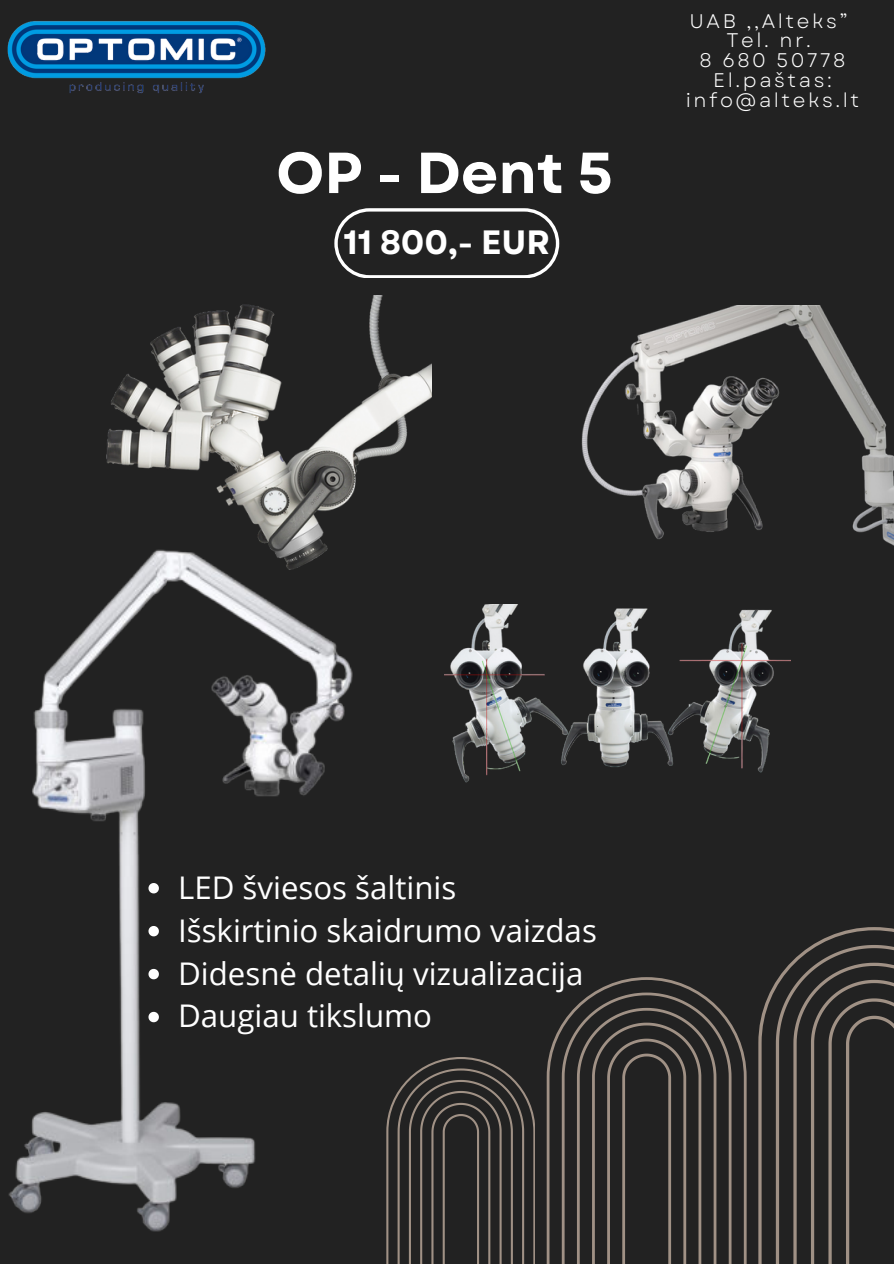
<style>
.page{position:relative;width:894px;height:1264px;background:#fff}
.page>*{position:absolute;margin:0;border:0;box-sizing:border-box;transform-origin:0 0}
.t1{font:700 57.75px "Garet";color:#fff}
.t2{font:700 33.6px "Garet";color:#fff}
.t3{font:31.2px "Open Sans";color:#fff}
.t4{font:19.65px "Garet";letter-spacing:.13em;color:#fff}
</style>
<div class="page">
<div style="left:0;top:0;width:893px;height:1263px;background:#222"></div>
<img style="left:8px;top:583px;width:345px;height:649px">
<svg style="left:334px;top:208px;width:225px;height:70px"></svg>
<img style="left:106px;top:295px;width:325px;height:288px">
<img style="left:444px;top:604px;width:346px;height:179px">
<img style="left:581px;top:306px;width:312px;height:240px">
<svg style="left:148px;top:883px;width:11px;height:10px"></svg>
<svg style="left:148px;top:926px;width:11px;height:10px"></svg>
<svg style="left:148px;top:968px;width:11px;height:11px"></svg>
<svg style="left:148px;top:1011px;width:11px;height:11px"></svg>
<svg style="left:386px;top:1057px;width:148px;height:206px"></svg>
<svg style="left:546px;top:977px;width:200px;height:286px"></svg>
<svg style="left:758px;top:927px;width:135px;height:336px"></svg>
<img style="left:7px;top:21px;width:259px;height:73px">
<p class="t1" style="left:276px;top:131px;width:338px">OP - Dent 5</p>
<p class="t2" style="left:343px;top:218px;width:208px">11 800,- EUR</p>
<p class="t4" style="left:689px;top:7px;width:160px">UAB ,,Alteks”</p>
<p class="t4" style="left:726px;top:26px;width:86px">Tel. nr.</p>
<p class="t4" style="left:699px;top:46px;width:147px">8 680 50778</p>
<p class="t4" style="left:713px;top:66px;width:120px">El.paštas:</p>
<p class="t4" style="left:685px;top:86px;width:175px">info@alteks.lt</p>
<p class="t3" style="left:178px;top:865px;width:279px">LED šviesos šaltinis</p>
<p class="t3" style="left:178px;top:908px;width:420px">Išskirtinio skaidrumo vaizdas</p>
<p class="t3" style="left:178px;top:951px;width:406px">Didesnė detalių vizualizacija</p>
<p class="t3" style="left:178px;top:994px;width:255px">Daugiau tikslumo</p>
</div>
